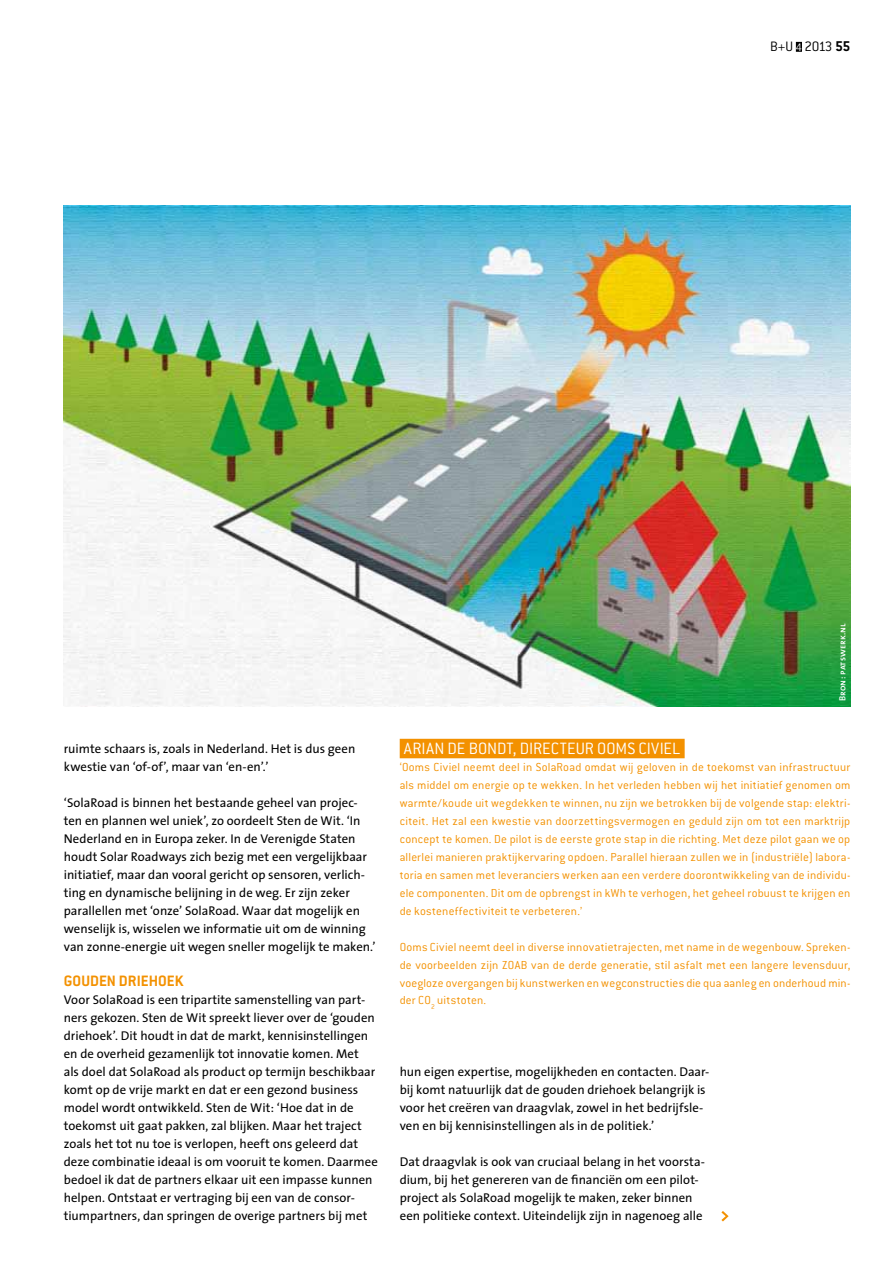
<style>
.page{position:relative;width:893px;height:1263px;background:#fff}
.page>*{position:absolute;margin:0;border:0;box-sizing:border-box;transform-origin:0 0}
.t1{font:300 18px "Conduit ITC";letter-spacing:.01em;color:#fff}
.t2{font:700 16.5px "Conduit ITC";letter-spacing:.005em;color:#f39100}
.t3{font:300 15px "Conduit ITC";color:#000}
.t4{font:12.75px/18px "The Sans";color:#000}
.t5{font:300 12.75px/18px "Conduit ITC";letter-spacing:.015em;color:#f39100;text-align:justify}
.t6{font:9px "The Sans Semi Bold Caps";letter-spacing:.01em;color:#fff}
.s1{font-size:12px;color:#fff}
.s2{font-weight:700;font-size:15.6px}
</style>
<div class="page">
<img style="left:64px;top:206px;width:786px;height:501px">
<div style="left:400px;top:739px;width:285px;height:19px;background:#f39100"></div>
<svg style="left:721px;top:1211px;width:8px;height:10px"></svg>
<div style="left:796px;top:42px;width:6px;height:10px;background:#000"></div>
<p class="t3" style="left:770px;top:39px;width:82px">B+U <span class="s1">4</span> 2013 <span class="s2">55</span></p>
<p class="t4" style="left:64px;top:739px;width:293px">ruimte schaars is, zoals in Nederland. Het is dus geen kwestie van ‘of-of’, maar van ‘en-en’.’</p>
<p class="t4" style="left:64px;top:793px;width:313px">‘SolaRoad is binnen het bestaande geheel van projec&shy;ten en plannen wel uniek’, zo oordeelt Sten de Wit. ‘In Nederland en in Europa zeker. In de Verenigde Staten houdt Solar Roadways zich bezig met een vergelijkbaar initiatief, maar dan vooral gericht op sensoren, verlich&shy;ting en dynamische belijning in de weg. Er zijn zeker parallellen met ‘onze’ SolaRoad. Waar dat mogelijk en wenselijk is, wisselen we informatie uit om de winning van zonne-energie uit wegen sneller mogelijk te maken.’</p>
<p class="t2" style="left:64px;top:972px;width:121px">GOUDEN DRIEHOEK</p>
<p class="t4" style="left:64px;top:991px;width:316px">Voor SolaRoad is een tripartite samenstelling van part&shy;ners gekozen. Sten de Wit spreekt liever over de ‘gouden driehoek’. Dit houdt in dat de markt, kennisinstellingen en de overheid gezamenlijk tot innovatie komen. Met<br>als doel dat SolaRoad als product op termijn beschikbaar komt op de vrije markt en dat er een gezond business model wordt ontwikkeld. Sten de Wit: ‘Hoe dat in de toekomst uit gaat pakken, zal blijken. Maar het traject zoals het tot nu toe is verlopen, heeft ons geleerd dat deze combinatie ideaal is om vooruit te komen. Daarmee bedoel ik dat de partners elkaar uit een impasse kunnen helpen. Ontstaat er vertraging bij een van de consor&shy;tiumpartners, dan springen de overige partners bij met</p>
<p class="t6" style="left:835px;top:701px;width:79px;rotate:-90deg">Bron: patswerk.nl</p>
<h1 class="t1" style="left:404px;top:738px;width:278px">Arian de Bondt, directeur Ooms Civiel</h1>
<p class="t5" style="left:400px;top:758px;width:452px">‘Ooms Civiel neemt deel in SolaRoad omdat wij geloven in de toekomst van infrastructuur als middel om energie op te wekken. In het verleden hebben wij het initiatief genomen om warmte/koude uit wegdekken te winnen, nu zijn we betrokken bij de volgende stap: elektri&shy;citeit. Het zal een kwestie van doorzettingsvermogen en geduld zijn om tot een marktrijp concept te komen. De pilot is de eerste grote stap in die richting. Met deze pilot gaan we op allerlei manieren praktijkervaring opdoen. Parallel hieraan zullen we in (industriële) labora&shy;toria en samen met leveranciers werken aan een verdere doorontwikkeling van de individu&shy;ele componenten. Dit om de opbrengst in kWh te verhogen, het geheel robuust te krijgen en de kosteneffectiviteit te verbeteren.’</p>
<p class="t5" style="left:400px;top:938px;width:452px">Ooms Civiel neemt deel in diverse innovatietrajecten, met name in de wegenbouw. Spreken&shy;de voorbeelden zijn ZOAB van de derde generatie, stil asfalt met een langere levensduur, voegloze overgangen bij kunstwerken en wegconstructies die qua aanleg en onderhoud min&shy;der CO<sub>2</sub> uitstoten.</p>
<p class="t4" style="left:400px;top:1063px;width:311px">hun eigen expertise, mogelijkheden en contacten. Daar&shy;bij komt natuurlijk dat de gouden driehoek belangrijk is voor het creëren van draagvlak, zowel in het bedrijfsle&shy;ven en bij kennisinstellingen als in de politiek.’</p>
<p class="t4" style="left:400px;top:1152px;width:307px">Dat draagvlak is ook van cruciaal belang in het voorsta&shy;dium, bij het genereren van de financiën om een pilot&shy;project als SolaRoad mogelijk te maken, zeker binnen een politieke context. Uiteindelijk zijn in nagenoeg alle</p>
</div>
